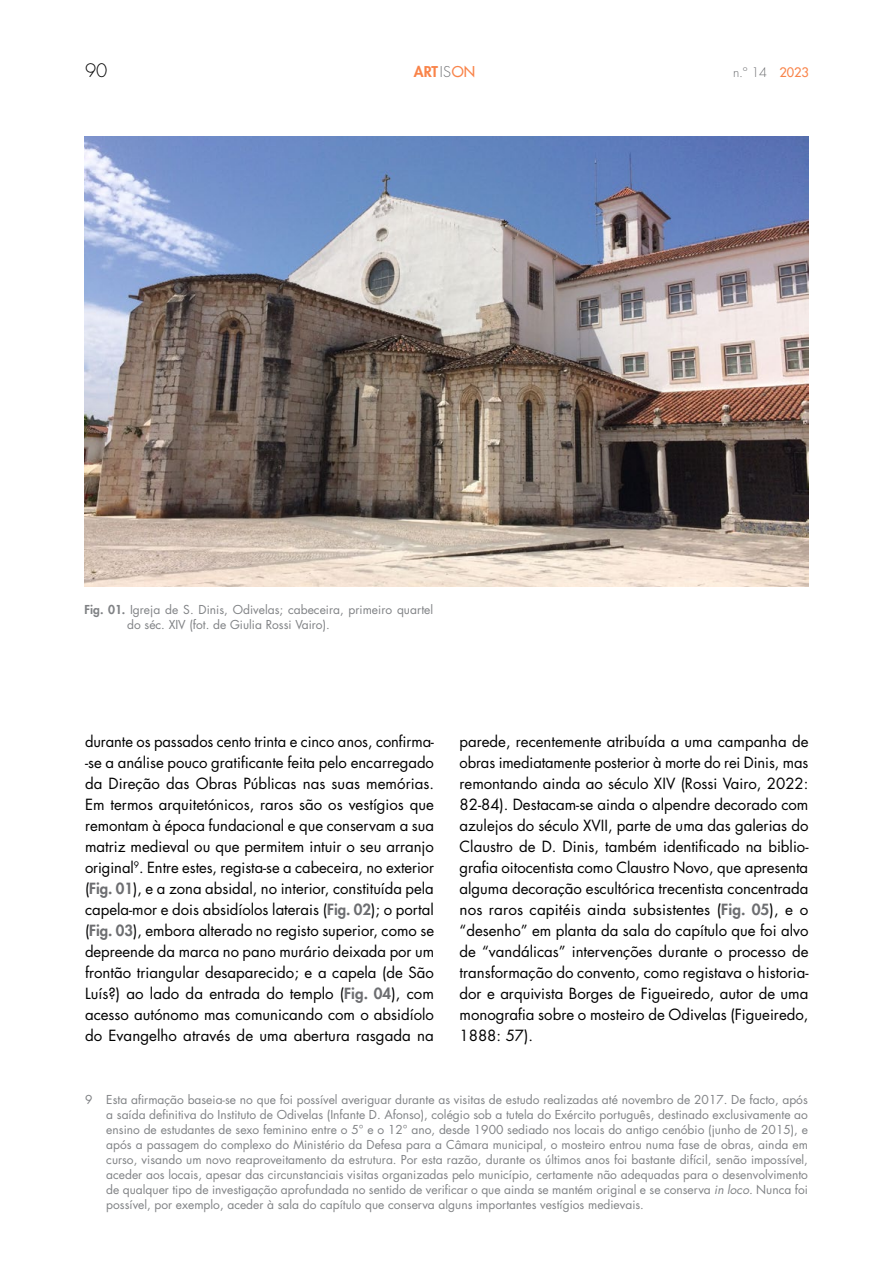
<style>
.page{position:relative;width:893px;height:1263px;background:#fff}
.page>*{position:absolute;margin:0;border:0;box-sizing:border-box;transform-origin:0 0}
.t1{font:300 18px "Futura Std";color:#000}
.t2{font:15px/21px "Futura Std";color:#000;text-align:justify}
.t3{font:800 14.55px "Futura Std";color:#f9844a}
.t4{font:300 12.75px "Futura Std";color:#6d6e71}
.t5{font:12px/15px "Futura Std";color:#808285;text-align:justify}
.s1{font-weight:300;color:#6d6e71}
.s2{font-weight:500}
.s3{font-weight:500;color:#f9844a}
.s4{font-weight:800}
.s5{font-weight:800;color:#6d6e71}
.s6{font-style:italic}
</style>
<div class="page">
<img style="left:85px;top:136px;width:723px;height:451px">
<p class="t1" style="left:85px;top:60px;width:24px">90</p>
<p class="t3" style="left:414px;top:62px;width:63px">ART <span class="s1">IS</span><span class="s2">ON</span></p>
<p class="t4" style="left:733px;top:64px;width:77px">n.º 14 <span class="s3">2023</span></p>
<p class="t5" style="left:127px;top:602px;width:307px;text-indent:-43px"><span class="s4">Fig. 01.</span> Igreja de S. Dinis, Odivelas; cabeceira, primeiro quartel do séc. XIV (fot. de Giulia Rossi Vairo).</p>
<p class="t2" style="left:85px;top:731px;width:351px">durante os passados cento trinta e cinco anos, confirma--se a análise pouco gratificante feita pelo encarregado da Direção das Obras Públicas nas suas memórias.<br>Em termos arquitetónicos, raros são os vestígios que remontam à época fundacional e que conservam a sua matriz medieval ou que permitem intuir o seu arranjo original<sup>9</sup>. Entre estes, regista-se a cabeceira, no exterior (<span class="s5">Fig. 01</span>), e a zona absidal, no interior, constituída pela capela-mor e dois absidíolos laterais (<span class="s5">Fig. 02</span>); o portal (<span class="s5">Fig. 03</span>), embora alterado no registo superior, como se depreende da marca no pano murário deixada por um frontão triangular desaparecido; e a capela (de São Luís?) ao lado da entrada do templo (<span class="s5">Fig. 04</span>), com acesso autónomo mas comunicando com o absidíolo do Evangelho através de uma abertura rasgada na</p>
<p class="t2" style="left:459px;top:731px;width:350px">parede, recentemente atribuída a uma campanha de obras imediatamente posterior à morte do rei Dinis, mas remontando ainda ao século XIV (Rossi Vairo, 2022:<br>82-84). Destacam-se ainda o alpendre decorado com azulejos do século XVII, parte de uma das galerias do Claustro de D. Dinis, também identificado na biblio&shy;grafia oitocentista como Claustro Novo, que apresenta alguma decoração escultórica trecentista concentrada nos raros capitéis ainda subsistentes (<span class="s5">Fig. 05</span>), e o “desenho” em planta da sala do capítulo que foi alvo de “vandálicas” intervenções durante o processo de transformação do convento, como registava o historia&shy;dor e arquivista Borges de Figueiredo, autor de uma monografia sobre o mosteiro de Odivelas (Figueiredo, 1888: 57).</p>
<p class="t5" style="left:106px;top:1092px;width:703px;text-indent:-21px">9 Esta afirmação baseia-se no que foi possível averiguar durante as visitas de estudo realizadas até novembro de 2017. De facto, após a saída definitiva do Instituto de Odivelas (Infante D. Afonso), colégio sob a tutela do Exército português, destinado exclusivamente ao ensino de estudantes de sexo feminino entre o 5° e o 12° ano, desde 1900 sediado nos locais do antigo cenóbio (junho de 2015), e após a passagem do complexo do Ministério da Defesa para a Câmara municipal, o mosteiro entrou numa fase de obras, ainda em curso, visando um novo reaproveitamento da estrutura. Por esta razão, durante os últimos anos foi bastante difícil, senão impossível, aceder aos locais, apesar das circunstanciais visitas organizadas pelo município, certamente não adequadas para o desenvolvimento de qualquer tipo de investigação aprofundada no sentido de verificar o que ainda se mantém original e se conserva <span class="s6">in loco.</span> Nunca foi possível, por exemplo, aceder à sala do capítulo que conserva alguns importantes vestígios medievais.</p>
</div>
